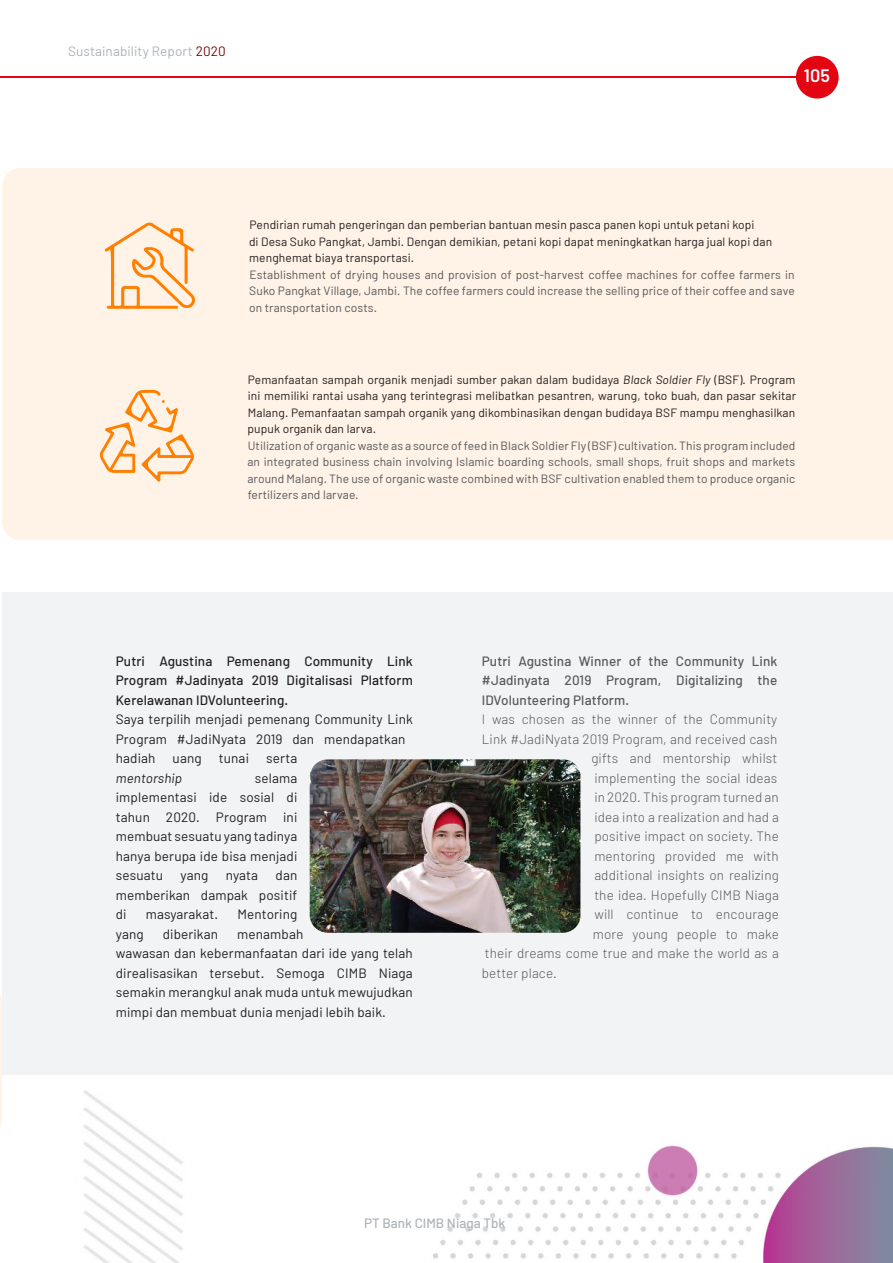
<style>
.page{position:relative;width:893px;height:1263px;background:#fff}
.page>*{position:absolute;margin:0;border:0;box-sizing:border-box;transform-origin:0 0}
.t1{font:600 18px "Barlow";color:#fff}
.BODY_TEXT{font:13.5px/19.5px "Barlow";letter-spacing:.01em;color:#231f20}
.BODY_TEXT_2{font:300 13.5px "Barlow";letter-spacing:.01em;color:#57585a}
.BODY_TEXT-2{font:500 13.5px/19.5px "Barlow";letter-spacing:.01em;color:#231f20;text-align:justify}
.BODY_TEXT_2-2{font:500 13.5px/19.5px "Barlow";letter-spacing:.01em;color:#57585a;text-align:justify}
.t2{font:13.5px "Barlow";letter-spacing:.01em;color:#aeb3b8}
.t3{font:500 13.5px "Barlow";color:#aeb3b8}
.BODY_TEXT-3{font:italic 13.5px "Barlow";letter-spacing:.01em;color:#231f20}
.BODY_TEXT-4{font:12px/16.5px "Barlow";letter-spacing:.01em;color:#57585a;text-align:justify}
.BODY_TEXT-5{font:12px/16.5px "Barlow";letter-spacing:.01em;color:#231f20;text-align:justify}
.s1{color:#780d0a}
.s2{font-style:italic}
</style>
<div class="page">
<img style="left:0;top:55px;width:893px;height:1208px">
<div style="left:2px;top:592px;width:891px;height:482px;background:#f2f3f4"></div>
<svg style="left:0;top:984px;width:2px;height:153px"></svg>
<div style="left:2px;top:168px;width:891px;height:372px;background:#fff2e6"></div>
<svg style="left:99px;top:390px;width:95px;height:92px"></svg>
<svg style="left:105px;top:222px;width:91px;height:87px"></svg>
<img style="left:310px;top:759px;width:270px;height:174px">
<div style="left:796px;top:56px;width:43px;height:43px;background:#e30512;border-radius:50%"></div>
<hr style="left:1px;top:77px;width:795px;height:1px;background:#e30512">
<div style="left:0;top:1155px;width:65px;height:108px;background:#fff"></div>
<p class="t2" style="left:68px;top:43px;width:159px">Sustainability Report <span class="s1">2020</span></p>
<h1 class="t1" style="left:804px;top:64px;width:28px">105</h1>
<p class="BODY_TEXT-5" style="left:250px;top:217px;width:506px">Pendirian rumah pengeringan dan pemberian bantuan mesin pasca panen kopi untuk petani kopi</p>
<p class="BODY_TEXT-5" style="left:249px;top:233px;width:525px">di Desa Suko Pangkat, Jambi. Dengan demikian, petani kopi dapat meningkatkan harga jual kopi dan</p>
<p class="BODY_TEXT-5" style="left:249px;top:250px;width:166px">menghemat biaya transportasi.</p>
<p class="BODY_TEXT-4" style="left:249px;top:266px;width:547px">Establishment of drying houses and provision of post-harvest coffee machines for coffee farmers in Suko Pangkat Village, Jambi. The coffee farmers could increase the selling price of their coffee and save on transportation costs.</p>
<p class="BODY_TEXT-5" style="left:248px;top:371px;width:550px">Pemanfaatan sampah organik menjadi sumber pakan dalam budidaya <span class="s2">Black Soldier Fly</span> (BSF). Program ini memiliki rantai usaha yang terintegrasi melibatkan pesantren, warung, toko buah, dan pasar sekitar Malang. Pemanfaatan sampah organik yang dikombinasikan dengan budidaya BSF mampu menghasilkan pupuk organik dan larva.</p>
<p class="BODY_TEXT-4" style="left:247px;top:437px;width:549px">Utilization of organic waste as a source of feed in Black Soldier Fly (BSF) cultivation. This program included an integrated business chain involving Islamic boarding schools, small shops, fruit shops and markets around Malang. The use of organic waste combined with BSF cultivation enabled them to produce organic fertilizers and larvae.</p>
<p class="BODY_TEXT-2" style="left:116px;top:651px;width:299px">Putri Agustina Pemenang Community Link Program #Jadinyata 2019 Digitalisasi Platform Kerelawanan IDVolunteering.</p>
<p class="BODY_TEXT" style="left:116px;top:709px;width:299px">Saya terpilih menjadi pemenang Community Link<br>Program #JadiNyata 2019 dan mendapatkan hadiah</p>
<p class="BODY_TEXT" style="left:173px;top:748px;width:31px">uang</p>
<p class="BODY_TEXT" style="left:219px;top:748px;width:32px">tunai</p>
<p class="BODY_TEXT" style="left:266px;top:748px;width:33px">serta</p>
<p class="BODY_TEXT-3" style="left:116px;top:769px;width:68px">mentorship</p>
<p class="BODY_TEXT" style="left:116px;top:768px;width:183px;text-align:justify;text-indent:139px">selama implementasi ide sosial di tahun 2020. Program ini membuat sesuatu yang tadinya hanya berupa ide bisa menjadi sesuatu</p>
<p class="BODY_TEXT" style="left:116px;top:865px;width:183px;text-align:justify;text-indent:160px">dan memberikan dampak positif di</p>
<p class="BODY_TEXT" style="left:180px;top:865px;width:29px">yang</p>
<p class="BODY_TEXT" style="left:226px;top:865px;width:34px">nyata</p>
<p class="BODY_TEXT" style="left:146px;top:904px;width:74px">masyarakat.</p>
<p class="BODY_TEXT" style="left:237px;top:904px;width:61px">Mentoring</p>
<p class="BODY_TEXT" style="left:116px;top:924px;width:29px">yang</p>
<p class="BODY_TEXT" style="left:163px;top:924px;width:57px">diberikan</p>
<p class="BODY_TEXT" style="left:116px;top:924px;width:299px;text-indent:121px">menambah<br>wawasan dan kebermanfaatan dari ide yang telah direalisasikan tersebut. Semoga CIMB Niaga semakin merangkul anak muda untuk mewujudkan mimpi dan membuat dunia menjadi lebih baik.</p>
<p class="BODY_TEXT_2-2" style="left:482px;top:651px;width:297px">Putri Agustina Winner of the Community Link #Jadinyata 2019 Program, Digitalizing the IDVolunteering Platform.</p>
<p class="BODY_TEXT_2" style="left:482px;top:711px;width:297px">I was chosen as the winner of the Community</p>
<p class="BODY_TEXT_2" style="left:482px;top:730px;width:297px">Link #JadiNyata 2019 Program, and received cash</p>
<p class="BODY_TEXT_2" style="left:591px;top:750px;width:188px">gifts and mentorship whilst</p>
<p class="BODY_TEXT_2" style="left:594px;top:769px;width:184px">implementing the social ideas</p>
<p class="BODY_TEXT_2" style="left:594px;top:789px;width:186px">in 2020. This program turned an</p>
<p class="BODY_TEXT_2" style="left:594px;top:808px;width:186px">idea into a realization and had a</p>
<p class="BODY_TEXT_2" style="left:594px;top:828px;width:186px">positive impact on society. The</p>
<p class="BODY_TEXT_2" style="left:594px;top:847px;width:186px">mentoring provided me with</p>
<p class="BODY_TEXT_2" style="left:594px;top:867px;width:186px">additional insights on realizing</p>
<p class="BODY_TEXT_2" style="left:594px;top:886px;width:186px">the idea. Hopefully CIMB Niaga</p>
<p class="BODY_TEXT_2" style="left:594px;top:906px;width:186px">will continue to encourage</p>
<p class="BODY_TEXT_2" style="left:593px;top:925px;width:187px">more young people to make</p>
<p class="BODY_TEXT_2" style="left:485px;top:945px;width:296px">their dreams come true and make the world as a</p>
<p class="BODY_TEXT_2" style="left:482px;top:964px;width:76px">better place.</p>
<p class="t3" style="left:364px;top:1215px;width:143px">PT Bank CIMB Niaga Tbk</p>
</div>
